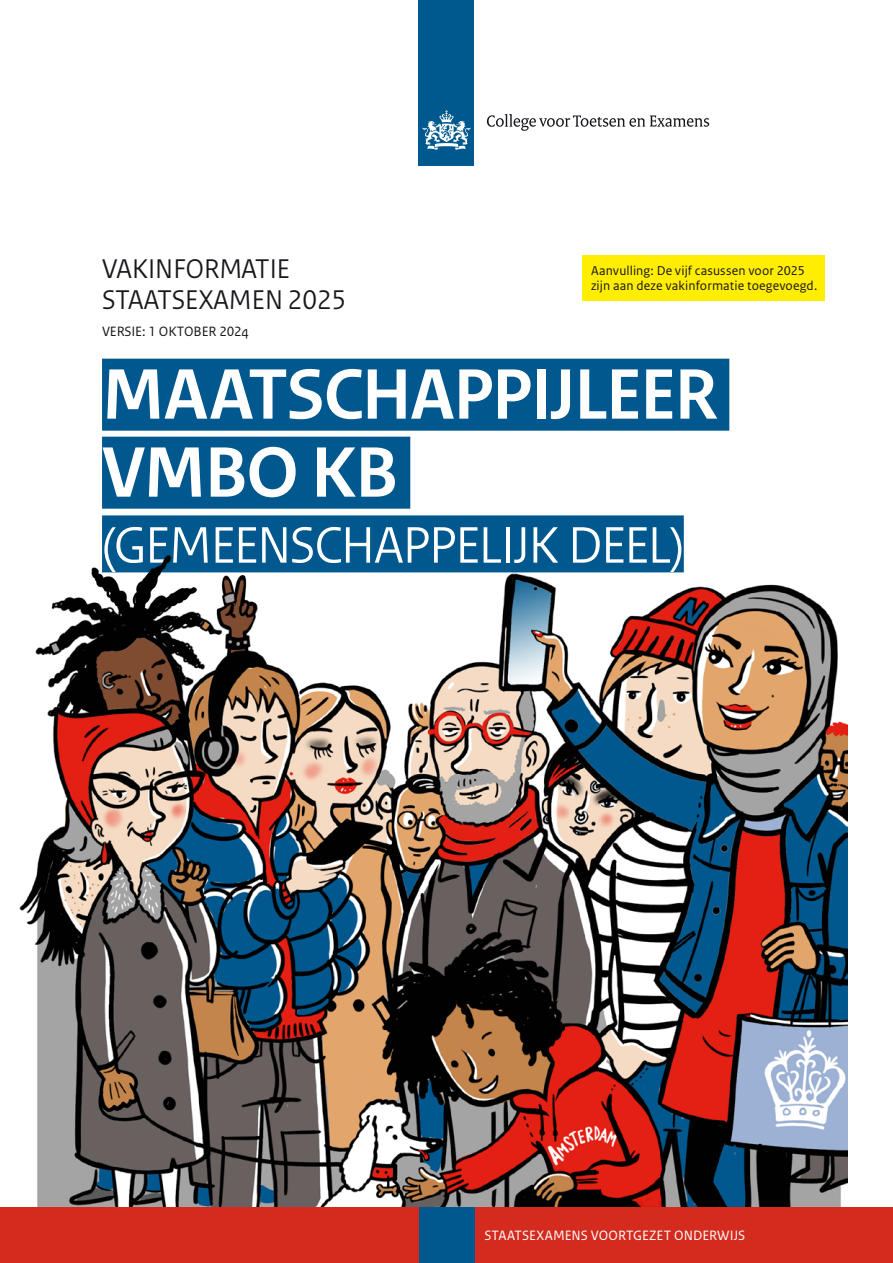
<style>
.page{position:relative;width:893px;height:1263px;background:#fff}
.page>*{position:absolute;margin:0;border:0;box-sizing:border-box;transform-origin:0 0}
.H1_titel{font:700 75px/78px "Rijksoverheid Sans Heading";letter-spacing:-.015em;color:#fff}
.H1_titel-2{font:54px "Rijksoverheid Sans Heading";letter-spacing:-.025em;color:#fff}
.t1{font:28.5px/31.5px "Rijksoverheid Sans Heading";color:#1a171c}
.t2{font:14.25px "Rijksoverheid Sans Text";letter-spacing:.005em;color:#fff}
.t3{font:14.25px "Rijksoverheid Sans Text";letter-spacing:-.015em;color:#1a171c}
.t4{font:13.5px/15px "Rijksoverheid Sans Text";letter-spacing:.01em;color:#1a171c}
</style>
<div class="page">
<img style="left:11px;top:82px;width:836px;height:1126px">
<div style="left:0;top:1208px;width:893px;height:55px;background:#d52b1e"></div>
<div style="left:419px;top:1208px;width:55px;height:55px;background:#00588e"></div>
<div style="left:419px;top:0;width:55px;height:165px;background:#00598e"></div>
<svg style="left:423px;top:110px;width:47px;height:40px"></svg>
<svg style="left:487px;top:114px;width:222px;height:17px"></svg>
<div style="left:102px;top:359px;width:627px;height:72px;background:#00588e"></div>
<div style="left:102px;top:437px;width:308px;height:72px;background:#00588e"></div>
<div style="left:102px;top:515px;width:582px;height:57px;background:#00588e"></div>
<img style="left:78px;top:542px;width:198px;height:64px">
<div style="left:583px;top:255px;width:242px;height:46px;background:#fe0"></div>
<p class="t1" style="left:102px;top:253px;width:246px">VAKINFORMATIE<br>STAATSEXAMEN 2025</p>
<p class="t3" style="left:102px;top:323px;width:148px">VERSIE: 1 OKTOBER 2024</p>
<p class="t4" style="left:591px;top:263px;width:228px">Aanvulling: De vijf casussen voor 2025 zijn aan deze vakinformatie toegevoegd.</p>
<h1 class="H1_titel" style="left:102px;top:357px;width:616px">MAATSCHAPPIJLEER<br>VMBO KB</h1>
<h1 class="H1_titel-2" style="left:102px;top:514px;width:583px">(GEMEENSCHAPPELIJK DEEL)</h1>
<p class="t2" style="left:484px;top:1227px;width:263px">STAATSEXAMENS VOORTGEZET ONDERWIJS</p>
</div>
